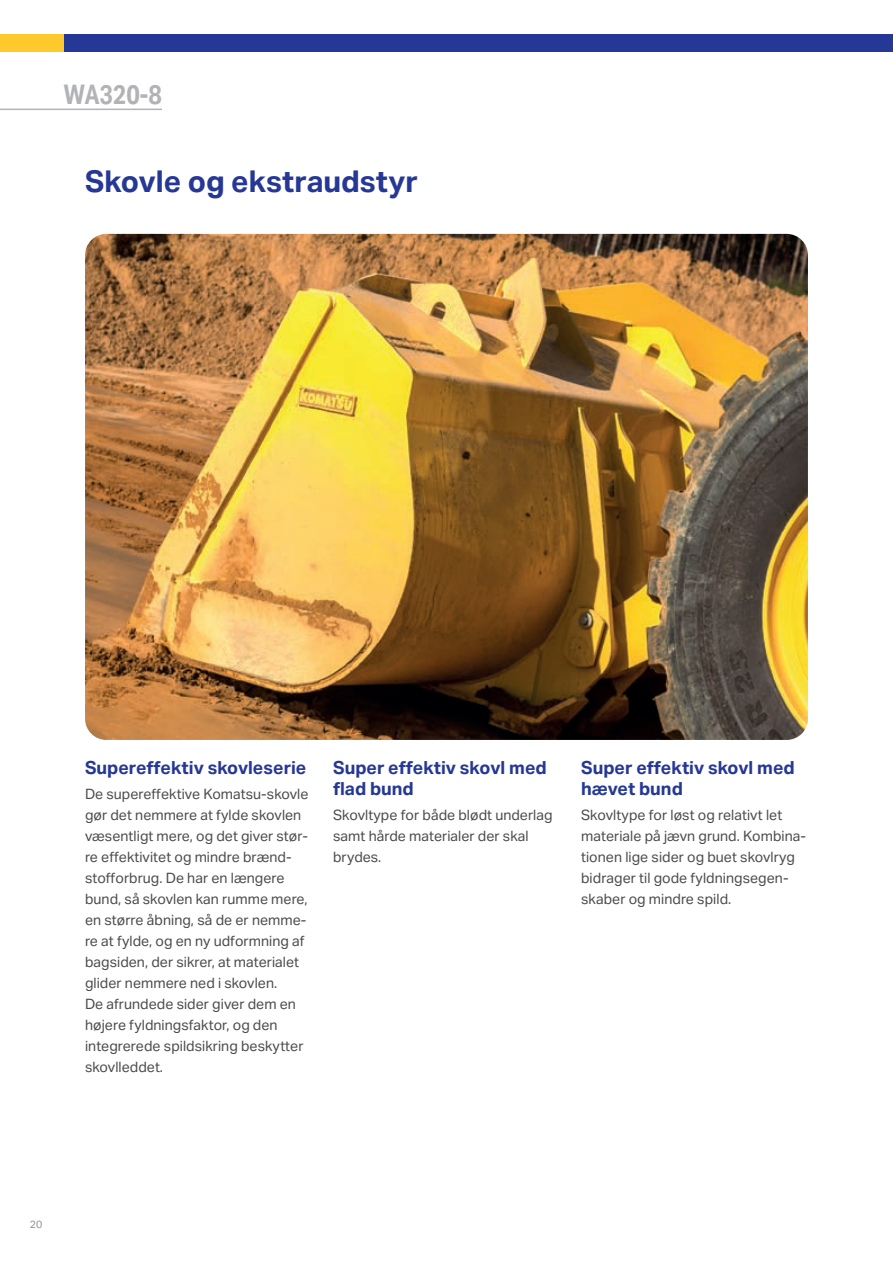
<style>
.page{position:relative;width:893px;height:1263px;background:#fff}
.page>*{position:absolute;margin:0;border:0;box-sizing:border-box;transform-origin:0 0}
.t1{font:700 30px "Aktiv Grotesk";color:#263895}
.t2{font:700 27px "Aktiv Grotesk Cd";color:#b2b3b7}
.t3{font:700 18px/21px "Aktiv Grotesk";color:#263895}
.t4{font:14.25px/21px "Aktiv Grotesk";color:#4b4c4d}
.t5{font:10.5px "Aktiv Grotesk";color:#939598}
</style>
<div class="page">
<img style="left:85px;top:234px;width:723px;height:506px">
<hr style="left:0;top:109px;width:162px;height:1px;background:#b2b3b7">
<div style="left:0;top:34px;width:143px;height:17px;background:#fec92d"></div>
<div style="left:64px;top:34px;width:829px;height:17px;background:#263895"></div>
<h2 class="t2" style="left:64px;top:79px;width:100px">WA320-8</h2>
<h1 class="t1" style="left:85px;top:164px;width:334px">Skovle og ekstraudstyr</h1>
<p class="t3" style="left:85px;top:757px;width:223px">Supereffektiv skovleserie</p>
<p class="t4" style="left:85px;top:784px;width:225px">De supereffektive Komatsu-skovle gør det nemmere at fylde skovlen væsentligt mere, og det giver stør&shy;re effektivitet og mindre brænd&shy;stofforbrug. De har en længere bund, så skovlen kan rumme mere, en større åbning, så de er nemme&shy;re at fylde, og en ny udformning af bagsiden, der sikrer, at materialet glider nemmere ned i skovlen.<br>De afrundede sider giver dem en højere fyldningsfaktor, og den integrerede spildsikring beskytter skovlleddet.</p>
<p class="t3" style="left:333px;top:757px;width:215px">Super effektiv skovl med flad bund</p>
<p class="t4" style="left:333px;top:805px;width:221px">Skovltype for både blødt underlag samt hårde materialer der skal brydes.</p>
<p class="t3" style="left:581px;top:757px;width:215px">Super effektiv skovl med hævet bund</p>
<p class="t4" style="left:581px;top:805px;width:226px">Skovltype for løst og relativt let materiale på jævn grund. Kombina&shy;tionen lige sider og buet skovlryg bidrager til gode fyldningsegen&shy;skaber og mindre spild.</p>
<p class="t5" style="left:30px;top:1218px;width:14px">20</p>
</div>
